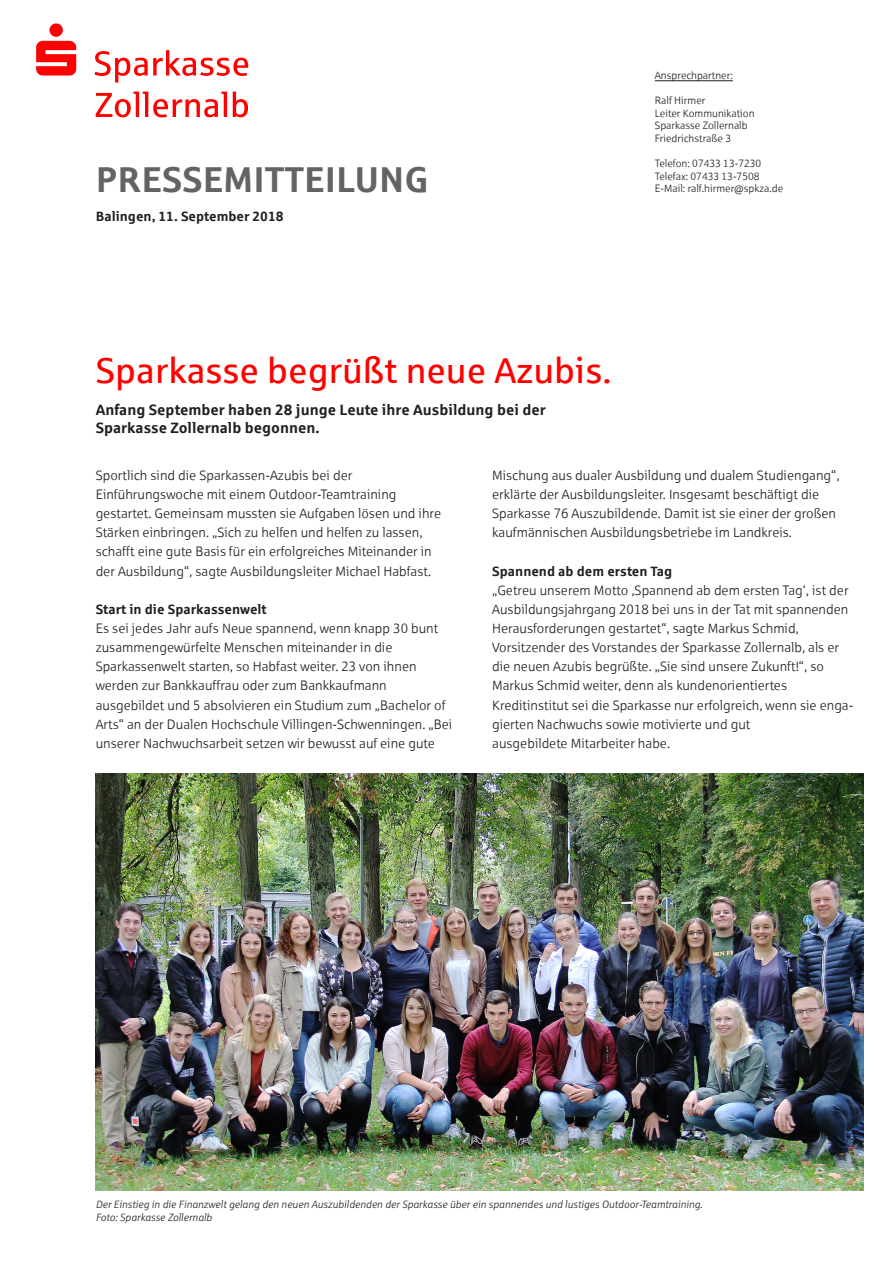
<style>
.page{position:relative;width:893px;height:1263px;background:#fff}
.page>*{position:absolute;margin:0;border:0;box-sizing:border-box;transform-origin:0 0}
.t1{font:36px "Sparkasse Rg";color:#f00}
.t2{font:700 36px "Sparkasse Rg";color:#636366}
.t3{font:700 15px/18px "Sparkasse Rg";color:#231f20}
.t4{font:13.5px/19.2px "Sparkasse Lt";color:#231f20}
.t5{font:700 13.5px "Sparkasse Rg";color:#231f20}
.t6{font:10.5px/12.6px "Sparkasse Lt";color:#231f20}
.t7{font:italic 10.5px/12.6px "Sparkasse Lt";color:#231f20}
</style>
<div class="page">
<svg style="left:96px;top:92px;width:152px;height:25px"></svg>
<svg style="left:36px;top:23px;width:212px;height:59px"></svg>
<hr style="left:655px;top:80px;width:78px;height:1px;background:#231f20">
<img style="left:96px;top:774px;width:767px;height:417px">
<h1 class="t2" style="left:96px;top:156px;width:334px">PRESSEMITTEILUNG</h1>
<p class="t5" style="left:96px;top:207px;width:189px">Balingen, 11. September 2018</p>
<p class="t6" style="left:655px;top:69px;width:79px">Ansprechpartner:</p>
<p class="t6" style="left:655px;top:94px;width:101px">Ralf Hirmer<br>Leiter Kommunikation<br>Sparkasse Zollernalb<br>Friedrichstraße 3</p>
<p class="t6" style="left:655px;top:157px;width:130px">Telefon: 07433 13-7230<br>Telefax: 07433 13-7508<br>E-Mail: ralf.hirmer@spkza.de</p>
<h1 class="t1" style="left:96px;top:348px;width:517px">Sparkasse begrüßt neue Azubis.</h1>
<p class="t3" style="left:96px;top:400px;width:452px">Anfang September haben 28 junge Leute ihre Ausbildung bei der<br>Sparkasse Zollernalb begonnen.</p>
<p class="t4" style="left:96px;top:465px;width:347px">Sportlich sind die Sparkassen-Azubis bei der Einführungswoche mit einem Outdoor-Teamtraining gestartet. Gemeinsam mussten sie Aufgaben lösen und ihre Stärken einbringen. „Sich zu helfen und helfen zu lassen, schafft eine gute Basis für ein erfolgreiches Miteinander in der Ausbildung“, sagte Ausbildungsleiter Michael Habfast.</p>
<p class="t5" style="left:96px;top:600px;width:173px">Start in die Sparkassenwelt</p>
<p class="t4" style="left:96px;top:618px;width:358px">Es sei jedes Jahr aufs Neue spannend, wenn knapp 30 bunt zusammengewürfelte Menschen miteinander in die Sparkassenwelt starten, so Habfast weiter. 23 von ihnen werden zur Bankkauffrau oder zum Bankkaufmann ausgebildet und 5 absolvieren ein Studium zum „Bachelor of Arts“ an der Dualen Hochschule Villingen-Schwenningen. „Bei unserer Nachwuchsarbeit setzen wir bewusst auf eine gute</p>
<p class="t4" style="left:492px;top:465px;width:349px">Mischung aus dualer Ausbildung und dualem Studiengang“, erklärte der Ausbildungsleiter. Insgesamt beschäftigt die Sparkasse 76 Auszubildende. Damit ist sie einer der großen kaufmännischen Ausbildungsbetriebe im Landkreis.</p>
<p class="t5" style="left:492px;top:562px;width:181px">Spannend ab dem ersten Tag</p>
<p class="t4" style="left:492px;top:580px;width:363px">„Getreu unserem Motto ‚Spannend ab dem ersten Tag‘, ist der Ausbildungsjahrgang 2018 bei uns in der Tat mit spannenden Herausforderungen gestartet“, sagte Markus Schmid, Vorsitzender des Vorstandes der Sparkasse Zollernalb, als er die neuen Azubis begrüßte. „Sie sind unsere Zukunft!“, so Markus Schmid weiter, denn als kundenorientiertes Kreditinstitut sei die Sparkasse nur erfolgreich, wenn sie enga&shy;gierten Nachwuchs sowie motivierte und gut<br>ausgebildete Mitarbeiter habe.</p>
<p class="t7" style="left:96px;top:1198px;width:608px">Der Einstieg in die Finanzwelt gelang den neuen Auszubildenden der Sparkasse über ein spannendes und lustiges Outdoor-Teamtraining.<br>Foto: Sparkasse Zollernalb</p>
</div>
